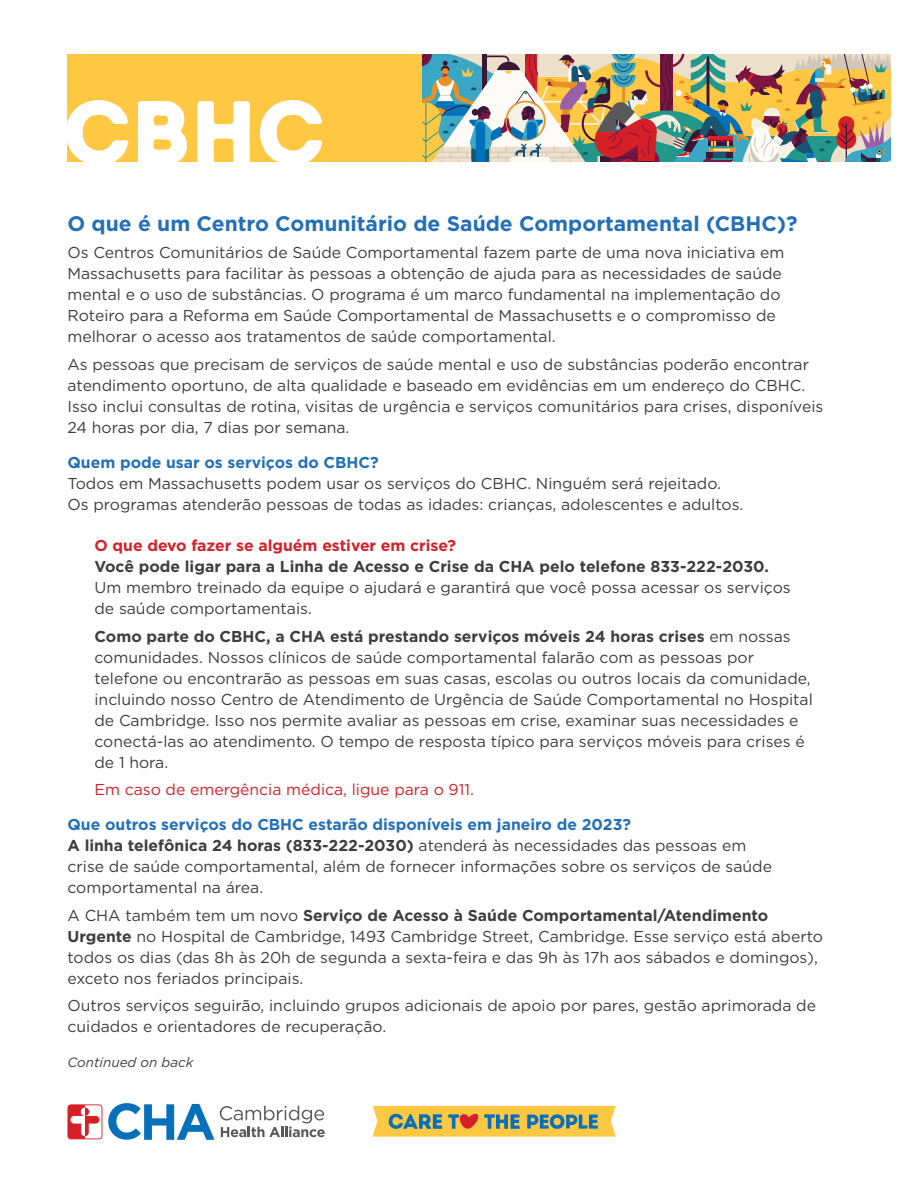
<style>
.page{position:relative;width:918px;height:1188px;background:#fff}
.page>*{position:absolute;margin:0;border:0;box-sizing:border-box;transform-origin:0 0}
.t1{font:90px "Intro Rust Base";color:#fff}
.t2{font:700 21px "Gotham";color:#2370b9}
.t3{font:15.75px/21px "Gotham";color:#3e3e3f}
.t4{font:700 15.75px "Gotham";color:#3e3e3f}
.t5{font:15.75px "Gotham";color:#d52027}
.t6{font:700 15.75px "Gotham";color:#d52027}
.t7{font:700 15.75px "Gotham";color:#2370b9}
.t8{font:italic 13.5px "Gotham";color:#3e3e3f}
.s1{font-weight:700}
.s2{font-weight:700;color:#2370b9}
</style>
<div class="page">
<svg style="left:108px;top:1103px;width:217px;height:37px"></svg>
<svg style="left:68px;top:1104px;width:34px;height:35px"></svg>
<svg style="left:373px;top:1106px;width:243px;height:31px;background:#cdb45e"></svg>
<div style="left:68px;top:54px;width:821px;height:108px;background:#fec842"></div>
<svg style="left:422px;top:54px;width:469px;height:108px"></svg>
<h1 class="t1" style="left:63px;top:75px;width:264px">CBHC</h1>
<h2 class="t2" style="left:68px;top:209px;width:732px">O que é um Centro Comunitário de Saúde Comportamental (CBHC)?</h2>
<p class="t3" style="left:68px;top:242px;width:719px">Os Centros Comunitários de Saúde Comportamental fazem parte de uma nova iniciativa em Massachusetts para facilitar às pessoas a obtenção de ajuda para as necessidades de saúde mental e o uso de substâncias. O programa é um marco fundamental na implementação do Roteiro para a Reforma em Saúde Comportamental de Massachusetts e o compromisso de melhorar o acesso aos tratamentos de saúde comportamental.</p>
<p class="t3" style="left:68px;top:354px;width:757px">As pessoas que precisam de serviços de saúde mental e uso de substâncias poderão encontrar atendimento oportuno, de alta qualidade e baseado em evidências em um endereço do CBHC.<br>Isso inclui consultas de rotina, visitas de urgência e serviços comunitários para crises, disponíveis 24 horas por dia, 7 dias por semana.</p>
<p class="t7" style="left:68px;top:452px;width:313px">Quem pode usar os serviços do CBHC?</p>
<p class="t3" style="left:68px;top:472px;width:677px">Todos em Massachusetts podem usar os serviços do CBHC. Ninguém será rejeitado.<br>Os programas atenderão pessoas de todas as idades: crianças, adolescentes e adultos.</p>
<p class="t6" style="left:94px;top:535px;width:363px">O que devo fazer se alguém estiver em crise?</p>
<p class="t4" style="left:94px;top:556px;width:676px">Você pode ligar para a Linha de Acesso e Crise da CHA pelo telefone 833-222-2030.</p>
<p class="t3" style="left:94px;top:576px;width:698px">Um membro treinado da equipe o ajudará e garantirá que você possa acessar os serviços de saúde comportamentais.</p>
<p class="t3" style="left:94px;top:625px;width:720px"><span class="s1">Como parte do CBHC, a CHA está prestando serviços móveis 24 horas crises</span> em nossas comunidades. Nossos clínicos de saúde comportamental falarão com as pessoas por telefone ou encontrarão as pessoas em suas casas, escolas ou outros locais da comunidade, incluindo nosso Centro de Atendimento de Urgência de Saúde Comportamental no Hospital de Cambridge. Isso nos permite avaliar as pessoas em crise, examinar suas necessidades e conectá-las ao atendimento. O tempo de resposta típico para serviços móveis para crises é de 1 hora.</p>
<p class="t5" style="left:94px;top:780px;width:381px">Em caso de emergência médica, ligue para o 911.</p>
<p class="t3" style="left:68px;top:813px;width:706px"><span class="s2">Que outros serviços do CBHC estarão disponíveis em janeiro de 2023?<br></span><span class="s1">A linha telefônica 24 horas (833-222-2030)</span> atenderá às necessidades das pessoas em crise de saúde comportamental, além de fornecer informações sobre os serviços de saúde comportamental na área.</p>
<p class="t3" style="left:68px;top:904px;width:757px">A CHA também tem um novo <span class="s1">Serviço de Acesso à Saúde Comportamental/Atendimento Urgente</span> no Hospital de Cambridge, 1493 Cambridge Street, Cambridge. Esse serviço está aberto todos os dias (das 8h às 20h de segunda a sexta-feira e das 9h às 17h aos sábados e domingos), exceto nos feriados principais.</p>
<p class="t3" style="left:68px;top:995px;width:750px">Outros serviços seguirão, incluindo grupos adicionais de apoio por pares, gestão aprimorada de cuidados e orientadores de recuperação.</p>
<p class="t8" style="left:68px;top:1053px;width:127px">Continued on back</p>
</div>
